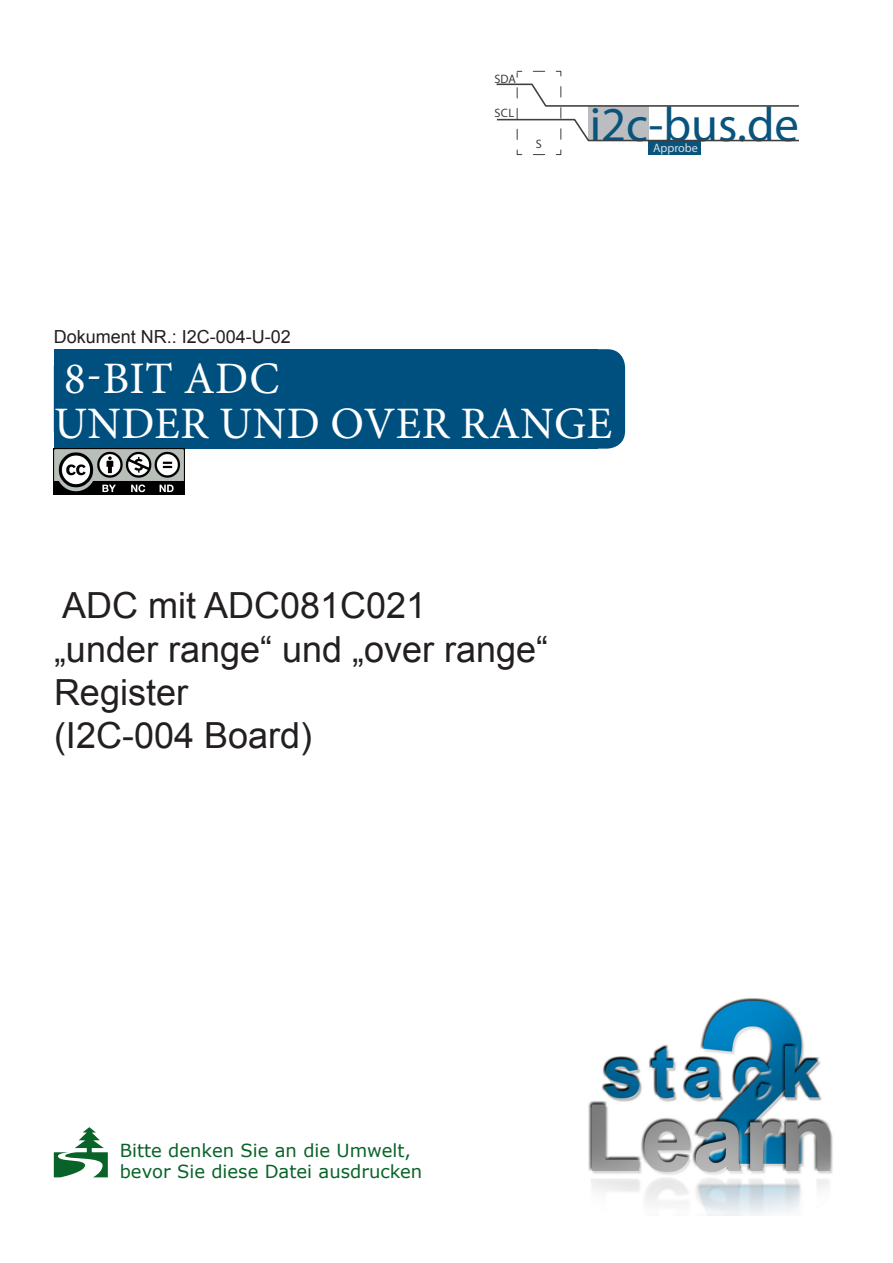
<style>
.page{position:relative;width:893px;height:1263px;background:#fff}
.page>*{position:absolute;margin:0;border:0;box-sizing:border-box;transform-origin:0 0}
.t1{font:48.9px "Myriad Pro";color:#08547d}
.t2{font:45px/45px "Minion Pro";letter-spacing:.01em;color:#fff}
.t3{font:36px/43.2px "Arial";color:#231f20}
.t4{font:18px/21.6px "Verdana";color:#086328}
.t5{font:18px "Arial";color:#231f20}
.t6{font:12.15px "Myriad Pro";letter-spacing:.02em;color:#3e3e3f}
.t7{font:12.15px "Myriad Pro";color:#d9dee5}
</style>
<div class="page">
<div style="left:54px;top:349px;width:571px;height:100px;background:#00507f;border-radius:18px"></div>
<img style="left:54px;top:449px;width:130px;height:46px">
<svg style="left:496px;top:71px;width:303px;height:84px"></svg>
<img style="left:588px;top:998px;width:245px;height:217px">
<p class="t5" style="left:54px;top:325px;width:239px">Dokument NR.: I2C-004-U-02</p>
<p class="t6" style="left:494px;top:71px;width:23px">SDA</p>
<p class="t6" style="left:494px;top:106px;width:21px">SCL</p>
<h1 class="t1" style="left:590px;top:94px;width:211px">i2c-bus.de</h1>
<p class="t6" style="left:536px;top:136px;width:8px">S</p>
<p class="t7" style="left:653px;top:140px;width:46px">Approbe</p>
<p class="t2" style="left:54px;top:356px;width:560px">8-BIT ADC<br>UNDER UND OVER RANGE</p>
<p class="t3" style="left:54px;top:584px;width:496px">ADC mit ADC081C021<br>„under range“ und „over range“<br>Register<br>(I2C-004 Board)</p>
<p class="t4" style="left:120px;top:1139px;width:304px">Bitte denken Sie an die Umwelt, bevor Sie diese Datei ausdrucken</p>
</div>
